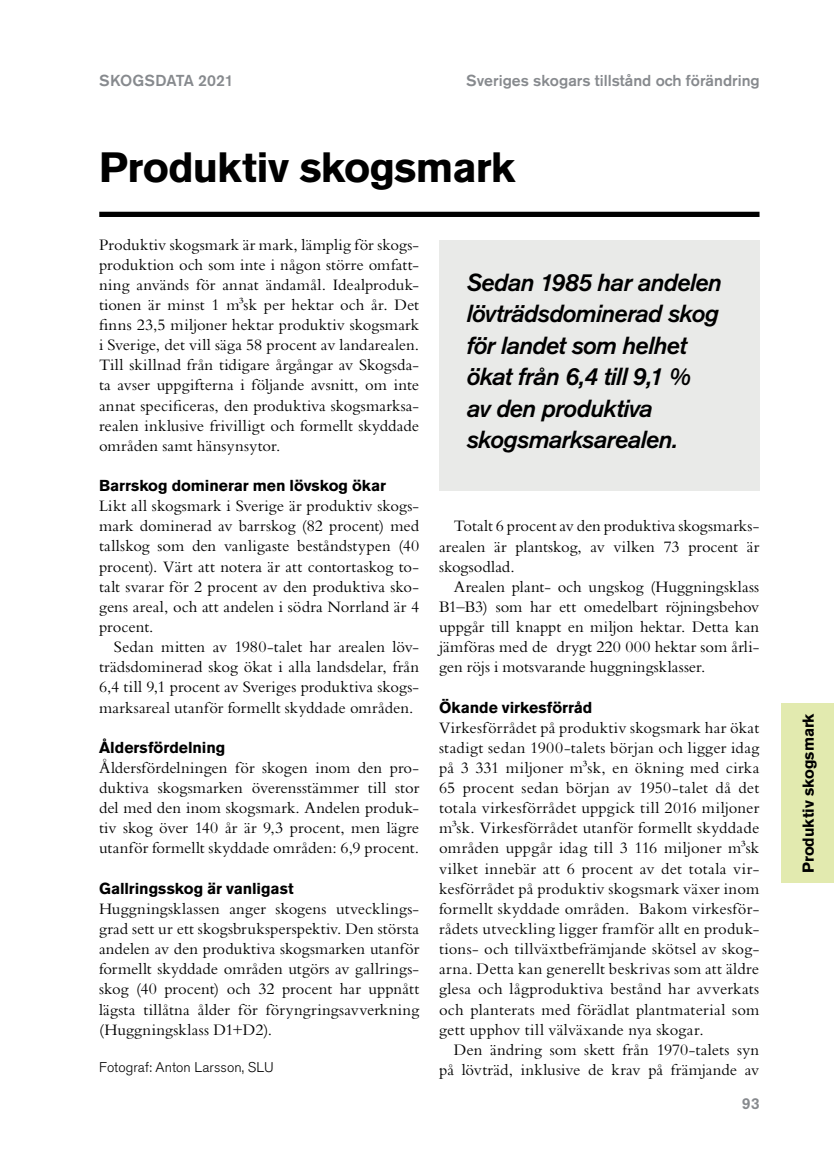
<style>
.page{position:relative;width:834px;height:1176px;background:#fff}
.page>*{position:absolute;margin:0;border:0;box-sizing:border-box;transform-origin:0 0}
.t1{font:700 42px "Akzidenz Grotesk BE";letter-spacing:-.015em;color:#000}
.t2{font:italic 500 24.5px/31.5px "Akzidenz Grotesk BE";letter-spacing:-.03em;color:#000}
.t3{font:16.62px/20.1px "Bembo Std";letter-spacing:.005em;color:#000;text-align:justify}
.t4{font:700 15.75px "Akzidenz Grotesk BE";color:#000}
.t5{font:500 15.75px "Akzidenz Grotesk BE";color:#878a8e}
.t6{font:300 14px "Akzidenz Grotesk BE";letter-spacing:.005em;color:#000}
</style>
<div class="page">
<div style="left:781px;top:703px;width:52px;height:180px;background:#e2eaaf"></div>
<div style="left:439px;top:241px;width:320px;height:250px;background:#e9eae8"></div>
<div style="left:99px;top:212px;width:660px;height:5px;background:#000"></div>
<p class="t5" style="left:99px;top:71px;width:136px">SKOGSDATA 2021</p>
<p class="t5" style="left:466px;top:71px;width:295px">Sveriges skogars tillstånd och förändring</p>
<h1 class="t1" style="left:99px;top:143px;width:417px">Produktiv skogsmark</h1>
<p class="t3" style="left:99px;top:234px;width:321px">Produktiv skogsmark är mark, lämplig för skogs&shy;produktion och som inte i någon större omfatt&shy;ning används för annat ändamål. Idealproduk&shy;tionen är minst 1 m³sk per hektar och år. Det finns 23,5 miljoner hektar produktiv skogsmark i Sverige, det vill säga 58 procent av landarealen.<br>Till skillnad från tidigare årgångar av Skogsda&shy;ta avser uppgifterna i följande avsnitt, om inte annat specificeras, den produktiva skogsmarksa&shy;realen inklusive frivilligt och formellt skyddade områden samt hänsynsytor.</p>
<p class="t4" style="left:99px;top:476px;width:288px">Barrskog dominerar men lövskog ökar</p>
<p class="t3" style="left:99px;top:495px;width:321px">Likt all skogsmark i Sverige är produktiv skogs&shy;mark dominerad av barrskog (82 procent) med tallskog som den vanligaste beståndstypen (40 procent). Värt att notera är att contortaskog to&shy;talt svarar för 2 procent av den produktiva sko&shy;gens areal, och att andelen i södra Norrland är 4 procent.</p>
<p class="t3" style="left:99px;top:636px;width:321px;text-indent:15px">Sedan mitten av 1980-talet har arealen löv&shy;trädsdominerad skog ökat i alla landsdelar, från 6,4 till 9,1 procent av Sveriges produktiva skogs&shy;marksareal utanför formellt skyddade områden.</p>
<p class="t4" style="left:99px;top:738px;width:128px">Åldersfördelning</p>
<p class="t3" style="left:99px;top:757px;width:321px">Åldersfördelningen för skogen inom den pro&shy;duktiva skogsmarken överensstämmer till stor del med den inom skogsmark. Andelen produk&shy;tiv skog över 140 år är 9,3 procent, men lägre utanför formellt skyddade områden: 6,9 procent.</p>
<p class="t4" style="left:99px;top:879px;width:196px">Gallringsskog är vanligast</p>
<p class="t3" style="left:99px;top:898px;width:321px">Huggningsklassen anger skogens utvecklings&shy;grad sett ur ett skogsbruksperspektiv. Den största andelen av den produktiva skogsmarken utanför formellt skyddade områden utgörs av gallrings&shy;skog (40 procent) och 32 procent har uppnått lägsta tillåtna ålder för föryngringsavverkning (Huggningsklass D1+D2).</p>
<p class="t6" style="left:99px;top:1059px;width:176px">Fotograf: Anton Larsson, SLU</p>
<h2 class="t2" style="left:466px;top:267px;width:257px">Sedan 1985 har andelen lövträdsdominerad skog för landet som helhet ökat från 6,4 till 9,1 %<br>av den produktiva skogsmarksarealen.</h2>
<p class="t3" style="left:439px;top:516px;width:321px;text-indent:15px">Totalt 6 procent av den produktiva skogsmarks&shy;arealen är plantskog, av vilken 73 procent är skogsodlad.</p>
<p class="t3" style="left:439px;top:576px;width:321px;text-indent:15px">Arealen plant- och ungskog (Huggningsklass B1–B3) som har ett omedelbart röjningsbehov uppgår till knappt en miljon hektar. Detta kan jämföras med de drygt 220 000 hektar som årli&shy;gen röjs i motsvarande huggningsklasser.</p>
<p class="t4" style="left:439px;top:698px;width:155px">Ökande virkesförråd</p>
<p class="t3" style="left:439px;top:717px;width:322px">Virkesförrådet på produktiv skogsmark har ökat stadigt sedan 1900-talets början och ligger idag på 3 331 miljoner m³sk, en ökning med cirka 65 procent sedan början av 1950-talet då det totala virkesförrådet uppgick till 2016 miljoner m³sk. Virkesförrådet utanför formellt skyddade områden uppgår idag till 3 116 miljoner m³sk vilket innebär att 6 procent av det totala vir&shy;kesförrådet på produktiv skogsmark växer inom formellt skyddade områden. Bakom virkesför&shy;rådets utveckling ligger framför allt en produk&shy;tions- och tillväxtbefrämjande skötsel av skog&shy;arna. Detta kan generellt beskrivas som att äldre glesa och lågproduktiva bestånd har avverkats och planterats med förädlat plantmaterial som gett upphov till välväxande nya skogar.</p>
<p class="t3" style="left:439px;top:1039px;width:321px;text-align:right">Den ändring som skett från 1970-talets syn på lövträd, inklusive de krav på främjande av</p>
<p class="t5" style="left:741px;top:1094px;width:19px">93</p>
<p class="t4" style="left:799px;top:873px;width:161px;rotate:-90deg">Produktiv skogsmark</p>
</div>
